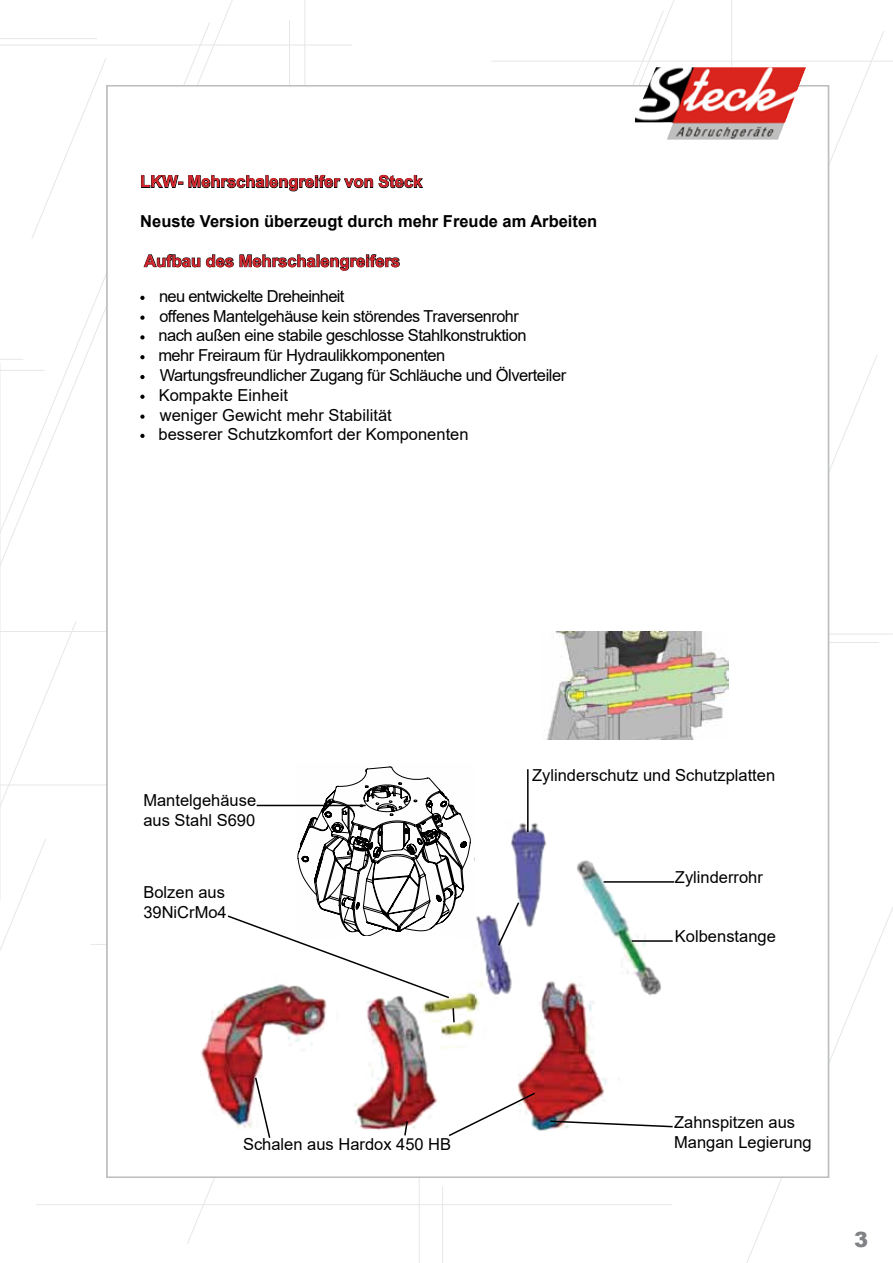
<style>
.page{position:relative;width:893px;height:1263px;background:#fff}
.page>*{position:absolute;margin:0;border:0;box-sizing:border-box;transform-origin:0 0}
.t1{font:900 21px "Arial";color:#808285}
.t2{font:16.5px/19.8px "Arial";letter-spacing:-.03em;color:#000}
.t3{font:16.5px/19.8px "Arial";color:#000}
.t4{font:700 16.5px "Arial";color:#d2232a}
.t5{font:700 16.5px "Arial";color:#000}
</style>
<div class="page">
<svg style="left:0;top:22px;width:211px;height:542px"></svg>
<svg style="left:746px;top:901px;width:147px;height:362px"></svg>
<svg style="left:0;top:621px;width:77px;height:330px"></svg>
<svg style="left:829px;top:354px;width:48px;height:183px"></svg>
<hr style="left:0;top:38px;width:97px;height:1px;background:#e6e7e8">
<hr style="left:491px;top:61px;width:402px;height:1px;background:#e6e7e8">
<svg style="left:0;top:359px;width:23px;height:1px"></svg>
<hr style="left:0;top:370px;width:45px;height:1px;background:#e6e7e8">
<hr style="left:0;top:784px;width:370px;height:1px;background:#e6e7e8">
<hr style="left:36px;top:1204px;width:636px;height:1px;background:#e6e7e8">
<hr style="left:0;top:631px;width:141px;height:1px;background:#e6e7e8">
<hr style="left:731px;top:0;width:1px;height:511px;background:#e6e7e8">
<hr style="left:289px;top:20px;width:1px;height:539px;background:#e6e7e8">
<hr style="left:304px;top:0;width:1px;height:504px;background:#e6e7e8">
<hr style="left:419px;top:753px;width:1px;height:510px;background:#e6e7e8">
<hr style="left:442px;top:1186px;width:1px;height:77px;background:#e6e7e8">
<hr style="left:0;top:45px;width:352px;height:1px;background:#e6e7e8">
<hr style="left:0;top:362px;width:1px;height:539px;background:#e6e7e8">
<svg style="left:829px;top:31px;width:55px;height:181px"></svg>
<svg style="left:31px;top:57px;width:76px;height:183px"></svg>
<hr style="left:733px;top:634px;width:160px;height:1px;background:#e6e7e8">
<hr style="left:719px;top:642px;width:160px;height:1px;background:#e6e7e8">
<hr style="left:90px;top:944px;width:283px;height:1px;background:#e6e7e8">
<div style="left:106px;top:85px;width:723px;height:1093px;background:#fff;border:2px solid #bcbec0"></div>
<img style="left:211px;top:823px;width:464px;height:308px">
<svg style="left:452px;top:1007px;width:4px;height:17px"></svg>
<svg style="left:186px;top:1024px;width:92px;height:220px"></svg>
<svg style="left:403px;top:1119px;width:6px;height:17px"></svg>
<svg style="left:447px;top:1091px;width:90px;height:46px"></svg>
<svg style="left:549px;top:1120px;width:125px;height:8px"></svg>
<hr style="left:632px;top:940px;width:41px;height:2px;background:#000">
<hr style="left:604px;top:881px;width:70px;height:2px;background:#000">
<hr style="left:527px;top:769px;width:2px;height:63px;background:#000">
<svg style="left:497px;top:901px;width:24px;height:46px"></svg>
<svg style="left:141px;top:174px;width:282px;height:18px"></svg>
<svg style="left:143px;top:254px;width:257px;height:17px"></svg>
<svg style="left:140px;top:296px;width:5px;height:4px"></svg>
<svg style="left:140px;top:335px;width:5px;height:4px"></svg>
<svg style="left:140px;top:355px;width:5px;height:4px"></svg>
<svg style="left:140px;top:375px;width:5px;height:4px"></svg>
<svg style="left:140px;top:395px;width:5px;height:4px"></svg>
<svg style="left:140px;top:414px;width:5px;height:5px"></svg>
<svg style="left:140px;top:434px;width:5px;height:4px"></svg>
<svg style="left:140px;top:315px;width:5px;height:5px"></svg>
<hr style="left:297px;top:1262px;width:177px;height:1px;background:#c0c0c0">
<hr style="left:502px;top:764px;width:1px;height:175px;background:#c0c0c0">
<svg style="left:226px;top:766px;width:254px;height:233px"></svg>
<hr style="left:257px;top:805px;width:109px;height:1px;background:#000">
<div style="left:339px;top:936px;width:118px;height:19px;background:#fff"></div>
<img style="left:546px;top:631px;width:183px;height:109px">
<img style="left:635px;top:67px;width:171px;height:73px">
<p class="t4" style="left:140px;top:170px;width:284px">LKW- Mehrschalengreifer von Steck</p>
<p class="t5" style="left:140px;top:210px;width:458px">Neuste Version überzeugt durch mehr Freude am Arbeiten</p>
<p class="t4" style="left:144px;top:249px;width:257px">Aufbau des Mehrschalengreifers</p>
<p class="t2" style="left:158px;top:286px;width:409px">neu entwickelte Dreheinheit<br>offenes Mantelgehäuse kein störendes Traversenrohr<br>nach außen eine stabile geschlosse Stahlkonstruktion mehr Freiraum für Hydraulikkomponenten Wartungsfreundlicher Zugang für Schläuche und Ölverteiler Kompakte Einheit<br>weniger Gewicht mehr Stabilität<br>besserer Schutzkomfort der Komponenten</p>
<p class="t3" style="left:143px;top:790px;width:114px">Mantelgehäuse aus Stahl S690</p>
<p class="t3" style="left:143px;top:882px;width:85px">Bolzen aus<br>39NiCrMo4</p>
<p class="t3" style="left:243px;top:1134px;width:210px">Schalen aus Hardox 450 HB</p>
<p class="t3" style="left:532px;top:765px;width:245px">Zylinderschutz und Schutzplatten</p>
<p class="t3" style="left:675px;top:867px;width:90px">Zylinderrohr</p>
<p class="t3" style="left:675px;top:926px;width:102px">Kolbenstange</p>
<p class="t3" style="left:674px;top:1112px;width:139px">Zahnspitzen aus<br>Mangan Legierung</p>
<p class="t1" style="left:854px;top:1224px;width:16px">3</p>
</div>
